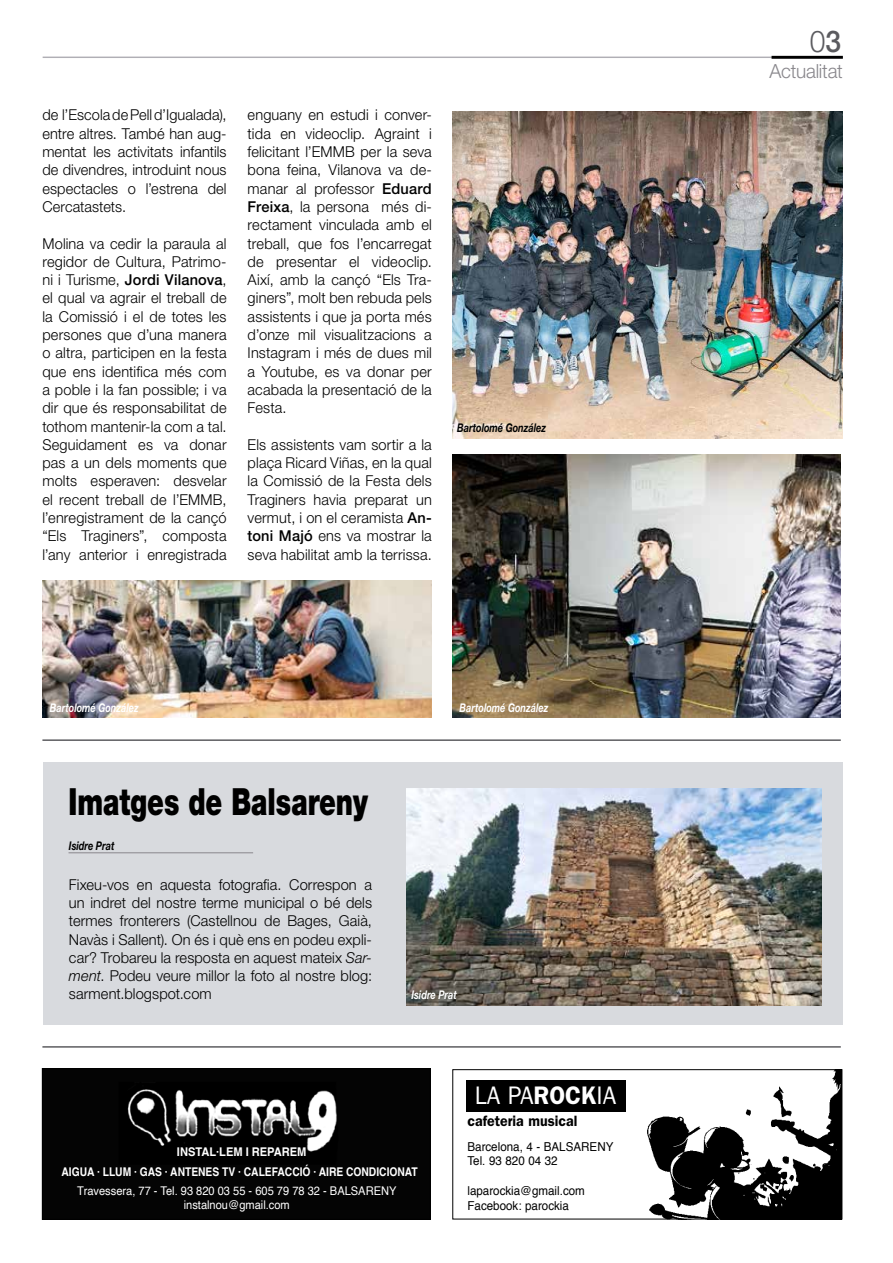
<style>
.page{position:relative;width:893px;height:1263px;background:#fff}
.page>*{position:absolute;margin:0;border:0;box-sizing:border-box;transform-origin:0 0}
.t1{font:900 37.5px "Helvetica Neue LT Std";color:#000;scale:.71 1}
.t2{font:300 30px "Helvetica Neue LT Std";color:#5b5b5f;scale:.94 1}
.t3{font:25.5px "Franklin Gothic";color:#fff;scale:.94 1}
.t4{font:300 19.5px "Helvetica Neue LT Std";letter-spacing:-.01em;color:#89878c}
.t5{font:300 15px/18.3px "Helvetica Neue LT Std";letter-spacing:.01em;color:#000;text-align:justify}
.t6{font:600 15px "Franklin Gothic";color:#000;scale:.94 1}
.t7{font:12.3px/14.7px "Helvetica";color:#000;scale:.94 1}
.t8{font:12px/14.4px "Helvetica";color:#fff;text-align:center;scale:.92 1}
.t9{font:700 12px "Helvetica";color:#fff;scale:.86 1}
.t10{font:italic 700 12px "Helvetica Neue LT Std";color:#fff;scale:.77 1}
.t11{font:italic 700 12px "Helvetica Neue LT Std";color:#000;scale:.77 1}
.t12{font:700 12px "Helvetica";color:#fff;scale:.92 1}
.s1{font-weight:500}
.s2{font-style:italic}
.s3{font-weight:600}
</style>
<div class="page">
<hr style="left:43px;top:57px;width:800px;height:1px;background:#b0afb5">
<hr style="left:771px;top:56px;width:72px;height:3px;background:#000">
<img style="left:452px;top:111px;width:391px;height:327px">
<img style="left:42px;top:580px;width:390px;height:138px">
<img style="left:452px;top:455px;width:389px;height:263px">
<hr style="left:42px;top:739px;width:799px;height:2px;background:#5b5b5f">
<div style="left:43px;top:762px;width:800px;height:262px;background:#d8dade"></div>
<img style="left:406px;top:788px;width:415px;height:218px">
<hr style="left:69px;top:852px;width:184px;height:1px;background:#89878c">
<hr style="left:42px;top:1046px;width:799px;height:2px;background:#5b5b5f">
<img style="left:44px;top:1070px;width:385px;height:148px">
<div style="left:42px;top:1068px;width:389px;height:152px;border:1px solid #000"></div>
<img style="left:647px;top:1071px;width:193px;height:146px">
<div style="left:466px;top:1080px;width:159px;height:32px;background:#000"></div>
<div style="left:452px;top:1069px;width:390px;height:150px;border:1px solid #000"></div>
<p class="t5" style="left:42px;top:106px;width:186px">de l’Escola de Pell d’Igualada), entre altres. També han aug&shy;mentat les activitats infantils de divendres, introduint nous espectacles o l’estrena del Cercatastets.</p>
<p class="t5" style="left:42px;top:234px;width:186px">Molina va cedir la paraula al regidor de Cultura, Patrimo&shy;ni i Turisme, <span class="s1">Jordi Vilanova</span>, el qual va agrair el treball de la Comissió i el de totes les persones que d’una manera o altra, participen en la festa que ens identifica més com a poble i la fan possible; i va dir que és responsabilitat de tothom mantenir-la com a tal.<br>Seguidament es va donar pas a un dels moments que molts esperaven: desvelar el recent treball de l’EMMB, l’enregistrament de la cançó “Els Traginers”, composta l’any anterior i enregistrada</p>
<p class="t5" style="left:248px;top:106px;width:186px">enguany en estudi i conver&shy;tida en videoclip. Agraint i felicitant l’EMMB per la seva bona feina, Vilanova va de&shy;manar al professor <span class="s1">Eduard Freixa</span>, la persona més di&shy;rectament vinculada amb el treball, que fos l’encarregat de presentar el videoclip.<br>Així, amb la cançó “Els Tra&shy;giners”, molt ben rebuda pels assistents i que ja porta més d’onze mil visualitzacions a Instagram i més de dues mil a Youtube, es va donar per acabada la presentació de la Festa.</p>
<p class="t5" style="left:248px;top:435px;width:186px">Els assistents vam sortir a la plaça Ricard Viñas, en la qual la Comissió de la Festa dels Traginers havia preparat un vermut, i on el ceramista <span class="s1">An&shy;toni Majó</span> ens va mostrar la seva habilitat amb la terrissa.</p>
<p class="t11" style="left:457px;top:420px;width:117px">Bartolomé González</p>
<p class="t10" style="left:50px;top:700px;width:117px">Bartolomé González</p>
<p class="t10" style="left:460px;top:700px;width:117px">Bartolomé González</p>
<h1 class="t1" style="left:69px;top:779px;width:423px">Imatges de Balsareny</h1>
<p class="t11" style="left:69px;top:838px;width:61px">Isidre Prat</p>
<p class="t5" style="left:69px;top:875px;width:305px">Fixeu-vos en aquesta fotografia. Correspon a un indret del nostre terme municipal o bé dels termes fronterers (Castellnou de Bages, Gaià, Navàs i Sallent). On és i què ens en podeu expli&shy;car? Trobareu la resposta en aquest mateix <span class="s2">Sar&shy;ment</span>. Podeu veure millor la foto al nostre blog: sarment.blogspot.com</p>
<p class="t10" style="left:411px;top:988px;width:61px">Isidre Prat</p>
<h3 class="t3" style="left:475px;top:1081px;width:152px">LA PA<span class="s3">ROCK</span>IA</h3>
<p class="t6" style="left:467px;top:1111px;width:118px">cafeteria musical</p>
<p class="t12" style="left:177px;top:1144px;width:142px">INSTAL·LEM I REPAREM</p>
<p class="t7" style="left:467px;top:1138px;width:157px">Barcelona, 4 - BALSARENY<br>Tel. 93 820 04 32</p>
<p class="t7" style="left:467px;top:1183px;width:126px">laparockia@gmail.com<br>Facebook: parockia</p>
<p class="t9" style="left:61px;top:1164px;width:416px">AIGUA · LLUM · GAS · ANTENES TV · CALEFACCIÓ · AIRE CONDICIONAT</p>
<p class="t8" style="left:77px;top:1184px;width:348px">Travessera, 77 - Tel. 93 820 03 55 - 605 79 78 32 - BALSARENY instalnou@gmail.com</p>
<h2 class="t2" style="left:810px;top:23px;width:35px">0<span class="s1">3</span></h2>
<h3 class="t4" style="left:769px;top:60px;width:75px">Actualitat</h3>
</div>
